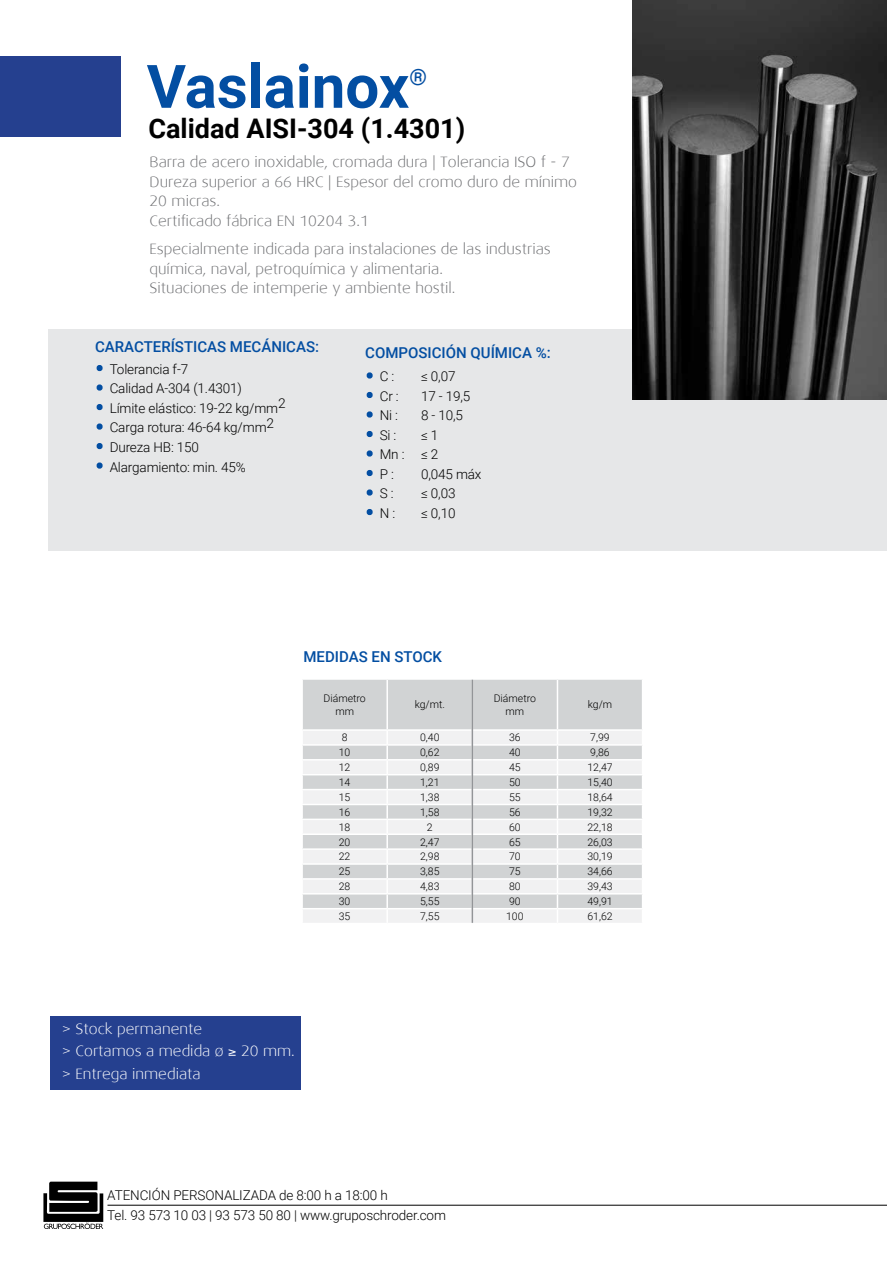
<style>
.page{position:relative;width:887px;height:1270px;background:#fff}
.page>*{position:absolute;margin:0;border:0;box-sizing:border-box;transform-origin:0 0}
.t1{font:700 60px "Roboto";color:#034ea2}
.t2{font:700 27px "Roboto";color:#000}
.t3{font:700 22.5px "Roboto";color:#034ea2}
.t4{font:300 15px/19.5px "Dax Wide";color:#6d6e71}
.t5{font:500 15px "Roboto";color:#034ea2}
.t6{font:300 15px/22.5px "Dax Wide";color:#fff}
.t7{font:300 13.5px/19.5px "Roboto";letter-spacing:-.01em;color:#000}
.t8{font:300 10.5px/12.6px "Roboto";color:#000;text-align:center}
.s1{font-size:16.5px;color:#034ea2}
</style>
<div class="page">
<div style="left:48px;top:329px;width:838px;height:221px;background:#e6e7e8"></div>
<img style="left:632px;top:0;width:254px;height:400px">
<div style="left:0;top:57px;width:121px;height:80px;background:#25408f"></div>
<div style="left:303px;top:680px;width:338px;height:49px;background:#d1d3d4"></div>
<svg style="left:303px;top:731px;width:338px;height:191px;fill:#f1f1f2"></svg>
<hr style="left:386px;top:680px;width:2px;height:49px;background:#fff">
<hr style="left:556px;top:680px;width:2px;height:49px;background:#fff">
<hr style="left:301px;top:744px;width:86px;height:1px;background:#fff">
<hr style="left:387px;top:744px;width:85px;height:1px;background:#fff">
<hr style="left:472px;top:744px;width:85px;height:1px;background:#fff">
<hr style="left:557px;top:744px;width:86px;height:1px;background:#fff">
<hr style="left:301px;top:759px;width:86px;height:1px;background:#fff">
<hr style="left:387px;top:759px;width:85px;height:1px;background:#fff">
<hr style="left:472px;top:759px;width:85px;height:1px;background:#fff">
<hr style="left:557px;top:759px;width:86px;height:1px;background:#fff">
<hr style="left:301px;top:774px;width:86px;height:1px;background:#fff">
<hr style="left:387px;top:774px;width:85px;height:1px;background:#fff">
<hr style="left:472px;top:774px;width:85px;height:1px;background:#fff">
<hr style="left:557px;top:774px;width:86px;height:1px;background:#fff">
<hr style="left:301px;top:789px;width:86px;height:1px;background:#fff">
<hr style="left:387px;top:789px;width:85px;height:1px;background:#fff">
<hr style="left:472px;top:789px;width:85px;height:1px;background:#fff">
<hr style="left:557px;top:789px;width:86px;height:1px;background:#fff">
<hr style="left:301px;top:803px;width:86px;height:2px;background:#fff">
<hr style="left:387px;top:803px;width:85px;height:2px;background:#fff">
<hr style="left:472px;top:803px;width:85px;height:2px;background:#fff">
<hr style="left:557px;top:803px;width:86px;height:2px;background:#fff">
<hr style="left:301px;top:818px;width:86px;height:2px;background:#fff">
<hr style="left:387px;top:818px;width:85px;height:2px;background:#fff">
<hr style="left:472px;top:818px;width:85px;height:2px;background:#fff">
<hr style="left:557px;top:818px;width:86px;height:2px;background:#fff">
<hr style="left:301px;top:833px;width:86px;height:2px;background:#fff">
<hr style="left:387px;top:833px;width:85px;height:2px;background:#fff">
<hr style="left:472px;top:833px;width:85px;height:2px;background:#fff">
<hr style="left:557px;top:833px;width:86px;height:2px;background:#fff">
<hr style="left:301px;top:848px;width:86px;height:2px;background:#fff">
<hr style="left:387px;top:848px;width:85px;height:2px;background:#fff">
<hr style="left:472px;top:848px;width:85px;height:2px;background:#fff">
<hr style="left:557px;top:848px;width:86px;height:2px;background:#fff">
<hr style="left:301px;top:863px;width:86px;height:1px;background:#fff">
<hr style="left:387px;top:863px;width:85px;height:1px;background:#fff">
<hr style="left:472px;top:863px;width:85px;height:1px;background:#fff">
<hr style="left:557px;top:863px;width:86px;height:1px;background:#fff">
<hr style="left:301px;top:878px;width:86px;height:1px;background:#fff">
<hr style="left:387px;top:878px;width:85px;height:1px;background:#fff">
<hr style="left:472px;top:878px;width:85px;height:1px;background:#fff">
<hr style="left:557px;top:878px;width:86px;height:1px;background:#fff">
<hr style="left:301px;top:893px;width:86px;height:1px;background:#fff">
<hr style="left:387px;top:893px;width:85px;height:1px;background:#fff">
<hr style="left:472px;top:893px;width:85px;height:1px;background:#fff">
<hr style="left:557px;top:893px;width:86px;height:1px;background:#fff">
<hr style="left:301px;top:908px;width:86px;height:1px;background:#fff">
<hr style="left:387px;top:908px;width:85px;height:1px;background:#fff">
<svg style="left:386px;top:731px;width:2px;height:191px"></svg>
<hr style="left:472px;top:908px;width:85px;height:1px;background:#fff">
<hr style="left:557px;top:908px;width:86px;height:1px;background:#fff">
<svg style="left:556px;top:731px;width:2px;height:191px"></svg>
<svg style="left:641px;top:731px;width:1px;height:191px"></svg>
<hr style="left:471px;top:679px;width:2px;height:244px;background:#939598">
<div style="left:50px;top:1016px;width:251px;height:74px;background:#25408f"></div>
<svg style="left:43px;top:1181px;width:60px;height:48px"></svg>
<hr style="left:107px;top:1204px;width:779px;height:1px;background:#000">
<h1 class="t1" style="left:147px;top:44px;width:264px">Vaslainox</h1>
<h3 class="t3" style="left:409px;top:61px;width:20px">®</h3>
<h2 class="t2" style="left:148px;top:110px;width:318px">Calidad AISI-304 (1.4301)</h2>
<p class="t4" style="left:149px;top:152px;width:429px">Barra de acero inoxidable, cromada dura | Tolerancia ISO f - 7<br>Dureza superior a 66 HRC | Espesor del cromo duro de mínimo 20 micras.<br>Certificado fábrica EN 10204 3.1</p>
<p class="t4" style="left:149px;top:239px;width:402px">Especialmente indicada para instalaciones de las industrias química, naval, petroquímica y alimentaria.<br>Situaciones de intemperie y ambiente hostil.</p>
<p class="t5" style="left:95px;top:336px;width:225px">CARACTERÍSTICAS MECÁNICAS:</p>
<p class="t7" style="left:97px;top:359px;width:93px"><span class="s1">•</span> Tolerancia f-7</p>
<p class="t7" style="left:97px;top:378px;width:146px"><span class="s1">•</span> Calidad A-304 (1.4301)</p>
<p class="t7" style="left:97px;top:398px;width:190px"><span class="s1">•</span> Límite elástico: 19-22 kg/mm2</p>
<p class="t7" style="left:97px;top:417px;width:179px"><span class="s1">•</span> Carga rotura: 46-64 kg/mm2</p>
<p class="t7" style="left:97px;top:437px;width:104px"><span class="s1">•</span> Dureza HB: 150</p>
<p class="t7" style="left:97px;top:456px;width:150px"><span class="s1">•</span> Alargamiento: min. 45%</p>
<p class="t5" style="left:365px;top:342px;width:187px">COMPOSICIÓN QUÍMICA %:</p>
<p class="t7" style="left:367px;top:366px;width:29px"><span class="s1">•</span> C :</p>
<p class="t7" style="left:421px;top:366px;width:36px">≤ 0,07</p>
<p class="t7" style="left:367px;top:386px;width:33px"><span class="s1">•</span> Cr :</p>
<p class="t7" style="left:421px;top:386px;width:51px">17 - 19,5</p>
<p class="t7" style="left:367px;top:405px;width:33px"><span class="s1">•</span> Ni :</p>
<p class="t7" style="left:421px;top:405px;width:43px">8 - 10,5</p>
<p class="t7" style="left:367px;top:425px;width:31px"><span class="s1">•</span> Si :</p>
<p class="t7" style="left:421px;top:425px;width:19px">≤ 1</p>
<p class="t7" style="left:367px;top:444px;width:73px"><span class="s1">•</span>Mn : ≤ 2</p>
<p class="t7" style="left:367px;top:464px;width:28px"><span class="s1">•</span> P :</p>
<p class="t7" style="left:421px;top:464px;width:62px">0,045 máx</p>
<p class="t7" style="left:367px;top:483px;width:28px"><span class="s1">•</span> S :</p>
<p class="t7" style="left:421px;top:483px;width:36px">≤ 0,03</p>
<p class="t7" style="left:367px;top:503px;width:30px"><span class="s1">•</span> N :</p>
<p class="t7" style="left:421px;top:503px;width:36px">≤ 0,10</p>
<p class="t5" style="left:303px;top:646px;width:140px">MEDIDAS EN STOCK</p>
<p class="t8" style="left:323px;top:691px;width:44px">Diámetro mm</p>
<p class="t8" style="left:414px;top:698px;width:32px">kg/mt.</p>
<p class="t8" style="left:493px;top:691px;width:44px">Diámetro mm</p>
<p class="t8" style="left:587px;top:698px;width:26px">kg/m</p>
<p class="t8" style="left:341px;top:731px;width:7px">8</p>
<p class="t8" style="left:420px;top:731px;width:21px">0,40</p>
<p class="t8" style="left:509px;top:731px;width:13px">36</p>
<p class="t8" style="left:590px;top:731px;width:21px">7,99</p>
<p class="t8" style="left:339px;top:746px;width:13px">10</p>
<p class="t8" style="left:420px;top:746px;width:21px">0,62</p>
<p class="t8" style="left:509px;top:746px;width:13px">40</p>
<p class="t8" style="left:590px;top:746px;width:21px">9,86</p>
<p class="t8" style="left:339px;top:760px;width:13px">12</p>
<p class="t8" style="left:420px;top:760px;width:21px">0,89</p>
<p class="t8" style="left:509px;top:760px;width:13px">45</p>
<p class="t8" style="left:587px;top:760px;width:27px">12,47</p>
<p class="t8" style="left:339px;top:775px;width:13px">14</p>
<p class="t8" style="left:420px;top:775px;width:21px">1,21</p>
<p class="t8" style="left:509px;top:775px;width:13px">50</p>
<p class="t8" style="left:587px;top:775px;width:27px">15,40</p>
<p class="t8" style="left:339px;top:790px;width:13px">15</p>
<p class="t8" style="left:420px;top:790px;width:21px">1,38</p>
<p class="t8" style="left:509px;top:790px;width:13px">55</p>
<p class="t8" style="left:587px;top:790px;width:27px">18,64</p>
<p class="t8" style="left:339px;top:805px;width:13px">16</p>
<p class="t8" style="left:420px;top:805px;width:21px">1,58</p>
<p class="t8" style="left:509px;top:805px;width:13px">56</p>
<p class="t8" style="left:587px;top:805px;width:27px">19,32</p>
<p class="t8" style="left:339px;top:820px;width:13px">18</p>
<p class="t8" style="left:426px;top:820px;width:7px">2</p>
<p class="t8" style="left:509px;top:820px;width:13px">60</p>
<p class="t8" style="left:587px;top:820px;width:27px">22,18</p>
<p class="t8" style="left:339px;top:835px;width:13px">20</p>
<p class="t8" style="left:420px;top:835px;width:21px">2,47</p>
<p class="t8" style="left:509px;top:835px;width:13px">65</p>
<p class="t8" style="left:587px;top:835px;width:27px">26,03</p>
<p class="t8" style="left:339px;top:850px;width:13px">22</p>
<p class="t8" style="left:420px;top:850px;width:21px">2,98</p>
<p class="t8" style="left:509px;top:850px;width:13px">70</p>
<p class="t8" style="left:587px;top:850px;width:27px">30,19</p>
<p class="t8" style="left:339px;top:865px;width:13px">25</p>
<p class="t8" style="left:420px;top:865px;width:21px">3,85</p>
<p class="t8" style="left:509px;top:865px;width:13px">75</p>
<p class="t8" style="left:587px;top:865px;width:27px">34,66</p>
<p class="t8" style="left:339px;top:880px;width:13px">28</p>
<p class="t8" style="left:420px;top:880px;width:21px">4,83</p>
<p class="t8" style="left:509px;top:880px;width:13px">80</p>
<p class="t8" style="left:587px;top:880px;width:27px">39,43</p>
<p class="t8" style="left:339px;top:894px;width:13px">30</p>
<p class="t8" style="left:420px;top:894px;width:21px">5,55</p>
<p class="t8" style="left:509px;top:894px;width:13px">90</p>
<p class="t8" style="left:587px;top:894px;width:27px">49,91</p>
<p class="t8" style="left:339px;top:909px;width:13px">35</p>
<p class="t8" style="left:420px;top:909px;width:21px">7,55</p>
<p class="t8" style="left:506px;top:909px;width:19px">100</p>
<p class="t8" style="left:587px;top:909px;width:27px">61,62</p>
<p class="t6" style="left:62px;top:1017px;width:234px">&gt; Stock permanente<br>&gt; Cortamos a medida ø ≥ 20 mm. &gt; Entrega inmediata</p>
<p class="t7" style="left:107px;top:1185px;width:340px">ATENCIÓN PERSONALIZADA de 8:00 h a 18:00 h<br>Tel. 93 573 10 03 | 93 573 50 80 | www.gruposchroder.com</p>
</div>
